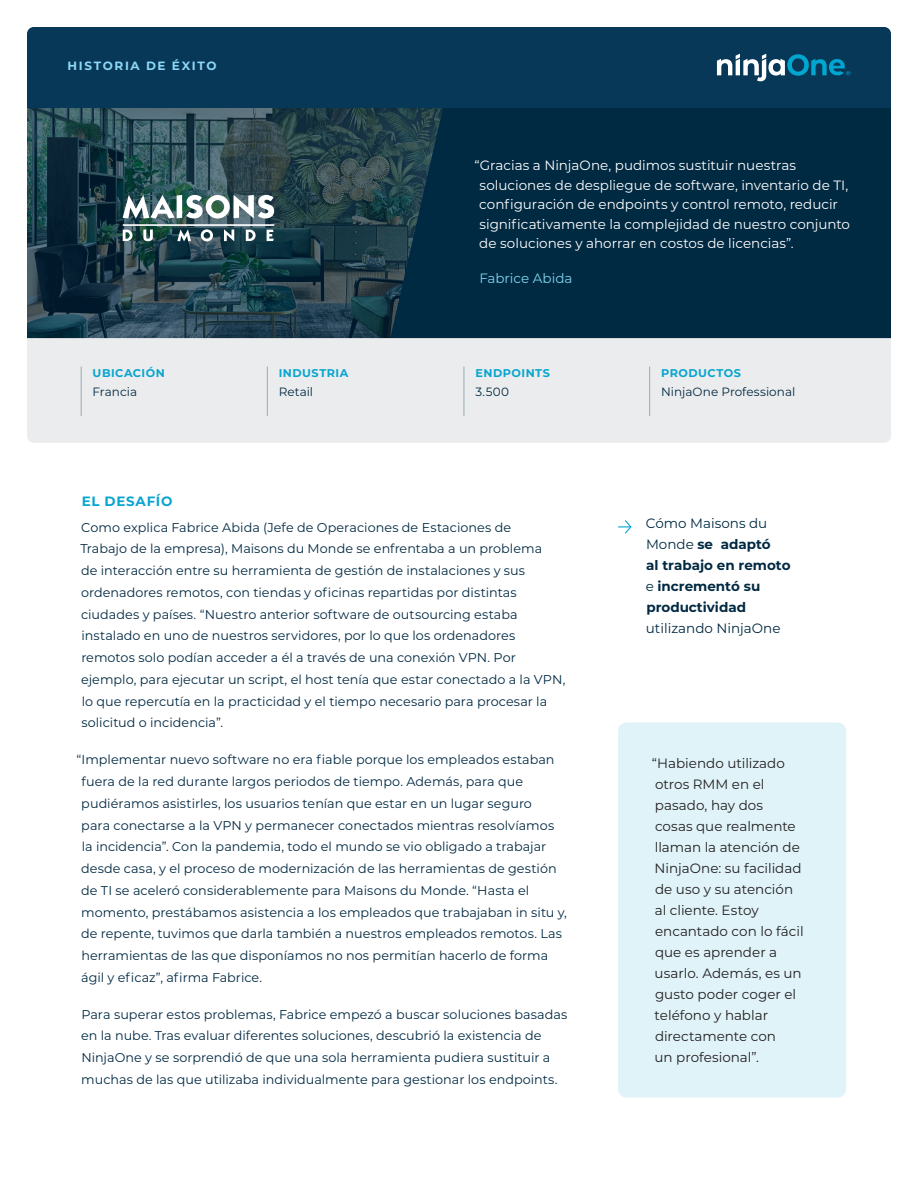
<style>
.page{position:relative;width:918px;height:1188px;background:#fff}
.page>*{position:absolute;margin:0;border:0;box-sizing:border-box;transform-origin:0 0}
.t1{font:13.5px/21px "Montserrat";color:#231f20}
.t2{font:13.5px/19.5px "Montserrat";color:#fff}
.t3{font:700 13.5px/21px "Montserrat";color:#002942}
.t4{font:13.5px "Montserrat";color:#002942}
.t5{font:13.5px "Montserrat";color:#7fd3ec}
.t6{font:700 13.5px "Montserrat";letter-spacing:.055em;color:#09a5cf}
.t7{font:12.75px/21.8px "Montserrat";letter-spacing:.005em;color:#002942}
.t8{font:12px "Montserrat";letter-spacing:.005em;color:#002942}
.t9{font:700 12px "Montserrat";letter-spacing:.14em;color:#8dd7f7}
.t10{font:700 11.25px "Montserrat";letter-spacing:.045em;color:#09a5cf}
.s1{font-weight:400}
</style>
<div class="page">
<div style="left:27px;top:82px;width:864px;height:285px;background:#002942"></div>
<img style="left:27px;top:108px;width:416px;height:230px">
<div style="left:27px;top:27px;width:864px;height:81px;background:#083857"></div>
<div style="left:27px;top:338px;width:864px;height:105px;background:#ebeced"></div>
<hr style="left:81px;top:367px;width:1px;height:49px;background:#98aab2">
<hr style="left:267px;top:367px;width:1px;height:49px;background:#98aab2">
<hr style="left:464px;top:367px;width:1px;height:49px;background:#98aab2">
<hr style="left:649px;top:367px;width:1px;height:49px;background:#98aab2">
<svg style="left:717px;top:54px;width:133px;height:27px"></svg>
<svg style="left:123px;top:195px;width:151px;height:46px"></svg>
<svg style="left:618px;top:520px;width:14px;height:14px"></svg>
<div style="left:618px;top:723px;width:228px;height:375px;background:#dff3f9;border-radius:9px"></div>
<p class="t9" style="left:68px;top:57px;width:151px">HISTORIA DE ÉXITO</p>
<p class="t10" style="left:93px;top:365px;width:74px">UBICACIÓN</p>
<p class="t8" style="left:93px;top:384px;width:46px">Francia</p>
<p class="t10" style="left:279px;top:365px;width:71px">INDUSTRIA</p>
<p class="t8" style="left:279px;top:384px;width:36px">Retail</p>
<p class="t2" style="left:479px;top:155px;width:372px;text-indent:-5px">“Gracias a NinjaOne, pudimos sustituir nuestras soluciones de despliegue de software, inventario de TI, configuración de endpoints y control remoto, reducir significativamente la complejidad de nuestro conjunto de soluciones y ahorrar en costos de licencias”.</p>
<p class="t5" style="left:479px;top:269px;width:95px">Fabrice Abida</p>
<p class="t10" style="left:475px;top:365px;width:76px">ENDPOINTS</p>
<p class="t8" style="left:475px;top:384px;width:35px">3.500</p>
<p class="t10" style="left:661px;top:365px;width:81px">PRODUCTOS</p>
<p class="t8" style="left:661px;top:384px;width:136px">NinjaOne Professional</p>
<p class="t6" style="left:82px;top:491px;width:92px">EL DESAFÍO</p>
<p class="t7" style="left:80px;top:516px;width:487px">Como explica Fabrice Abida (Jefe de Operaciones de Estaciones de<br>Trabajo de la empresa), Maisons du Monde se enfrentaba a un problema<br>de interacción entre su herramienta de gestión de instalaciones y sus ordenadores remotos, con tiendas y oficinas repartidas por distintas ciudades y países. “Nuestro anterior software de outsourcing estaba instalado en uno de nuestros servidores, por lo que los ordenadores remotos solo podían acceder a él a través de una conexión VPN. Por ejemplo, para ejecutar un script, el host tenía que estar conectado a la VPN, lo que repercutía en la practicidad y el tiempo necesario para procesar la solicitud o incidencia”.</p>
<p class="t7" style="left:81px;top:748px;width:487px;text-indent:-5px">“Implementar nuevo software no era fiable porque los empleados estaban fuera de la red durante largos periodos de tiempo. Además, para que pudiéramos asistirles, los usuarios tenían que estar en un lugar seguro<br>para conectarse a la VPN y permanecer conectados mientras resolvíamos la incidencia”. Con la pandemia, todo el mundo se vio obligado a trabajar desde casa, y el proceso de modernización de las herramientas de gestión de TI se aceleró considerablemente para Maisons du Monde. “Hasta el momento, prestábamos asistencia a los empleados que trabajaban in situ y, de repente, tuvimos que darla también a nuestros empleados remotos. Las herramientas de las que disponíamos no nos permitían hacerlo de forma ágil y eficaz”, afirma Fabrice.</p>
<p class="t7" style="left:81px;top:1003px;width:488px">Para superar estos problemas, Fabrice empezó a buscar soluciones basadas en la nube. Tras evaluar diferentes soluciones, descubrió la existencia de NinjaOne y se sorprendió de que una sola herramienta pudiera sustituir a muchas de las que utilizaba individualmente para gestionar los endpoints.</p>
<p class="t3" style="left:646px;top:512px;width:146px"><span class="s1">Cómo Maisons du<br>Monde</span> se adaptó<br>al trabajo en remoto <span class="s1">e</span> incrementó su productividad</p>
<p class="t4" style="left:646px;top:619px;width:136px">utilizando NinjaOne</p>
<p class="t1" style="left:652px;top:752px;width:153px">“Habiendo utilizado otros RMM en el pasado, hay dos<br>cosas que realmente llaman la atención de<br>NinjaOne: su facilidad de uso y su atención al cliente. Estoy encantado con lo fácil que es aprender a usarlo. Además, es un gusto poder coger el teléfono y hablar directamente con<br>un profesional”.</p>
</div>
